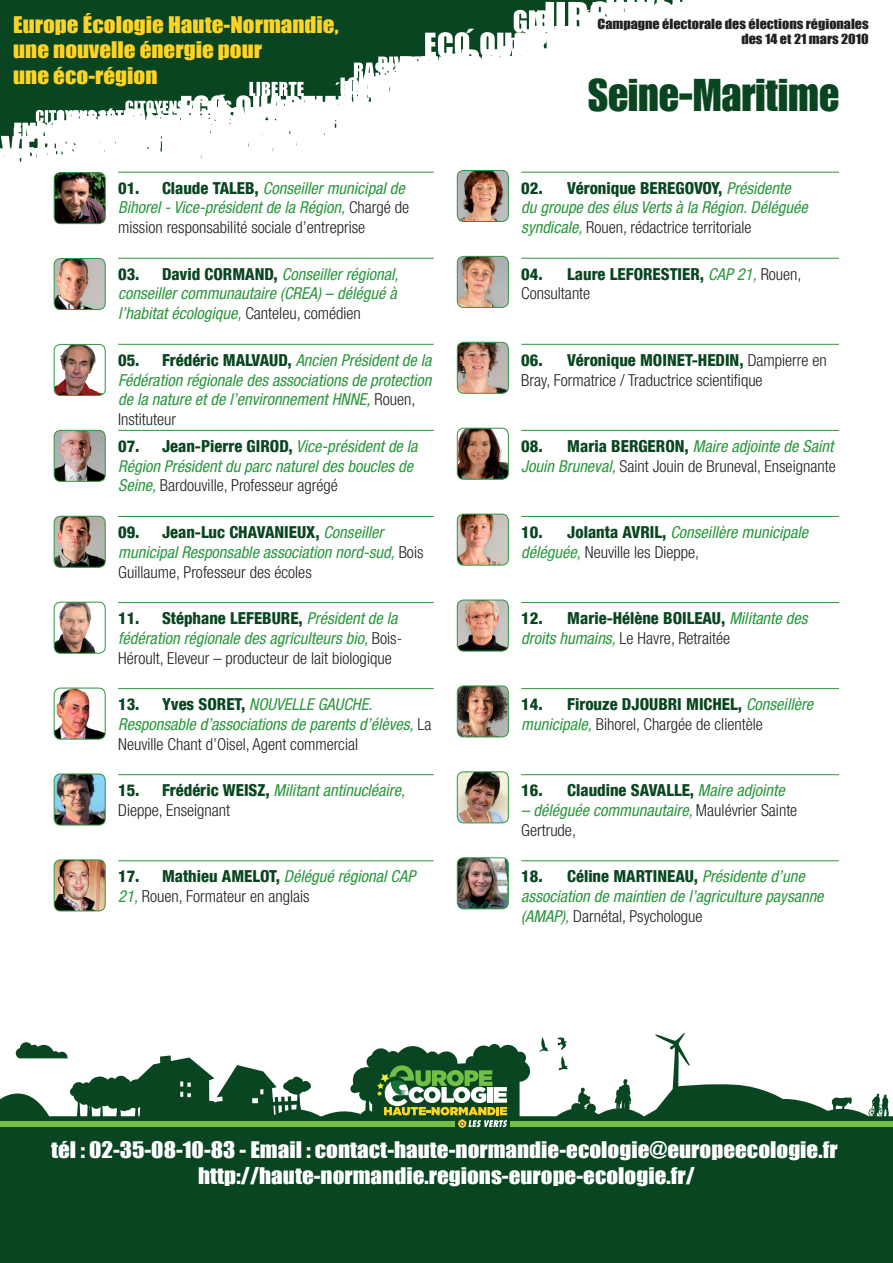
<style>
.page{position:relative;width:893px;height:1263px;background:#fff}
.page>*{position:absolute;margin:0;border:0;box-sizing:border-box;transform-origin:0 0}
.t1{font:45px "Impact LT Std";color:#094520}
.t2{font:21px/25.2px "Impact";color:#fff;text-align:center;scale:1.1 1}
.t3{font:21px/25.2px "Impact";color:#ffd327;scale:1.1 1}
.t4{font:italic condensed 16.5px/19.8px "Helvetica Neue LT Com";color:#2a973d}
.t5{font:300 condensed 16.5px/19.8px "Helvetica Neue LT Com";color:#231f20}
.t6{font:800 condensed 16.5px/19.8px "Helvetica Neue LT Com";color:#094520}
.t7{font:12.9px/15.5px "Impact";color:#231f20;text-align:right;scale:1.1 1}
.s1{font-weight:800;font-style:normal;color:#094520}
.s2{font-weight:300;font-style:normal;color:#231f20}
.s3{font-weight:400;font-style:italic;color:#2a973d}
.s4{font-weight:300;color:#231f20}
.s5{font-weight:800;color:#094520}
</style>
<div class="page">
<svg style="left:0;top:1032px;width:893px;height:231px;fill:#084520"></svg>
<div style="left:0;top:1121px;width:893px;height:6px;background:#72bf43"></div>
<div style="left:455px;top:1118px;width:55px;height:14px;background:#084520"></div>
<svg style="left:377px;top:1065px;width:130px;height:63px"></svg>
<svg style="left:0;top:0;width:709px;height:225px"></svg>
<svg style="left:218px;top:95px;width:8px;height:4px"></svg>
<svg style="left:590px;top:151px;width:95px;height:55px"></svg>
<svg style="left:665px;top:61px;width:15px;height:26px"></svg>
<svg style="left:466px;top:29px;width:8px;height:4px"></svg>
<svg style="left:664px;top:100px;width:44px;height:25px"></svg>
<svg style="left:335px;top:81px;width:42px;height:17px"></svg>
<hr style="left:118px;top:172px;width:316px;height:1px;background:#2a973d">
<hr style="left:521px;top:172px;width:318px;height:1px;background:#2a973d">
<hr style="left:118px;top:258px;width:316px;height:1px;background:#2a973d">
<hr style="left:521px;top:258px;width:318px;height:1px;background:#2a973d">
<hr style="left:118px;top:344px;width:316px;height:1px;background:#2a973d">
<hr style="left:521px;top:344px;width:318px;height:1px;background:#2a973d">
<hr style="left:118px;top:430px;width:316px;height:1px;background:#2a973d">
<hr style="left:521px;top:430px;width:318px;height:1px;background:#2a973d">
<hr style="left:118px;top:516px;width:316px;height:1px;background:#2a973d">
<hr style="left:521px;top:516px;width:318px;height:1px;background:#2a973d">
<hr style="left:118px;top:602px;width:316px;height:1px;background:#2a973d">
<hr style="left:521px;top:602px;width:318px;height:1px;background:#2a973d">
<hr style="left:118px;top:688px;width:316px;height:1px;background:#2a973d">
<hr style="left:521px;top:688px;width:318px;height:1px;background:#2a973d">
<hr style="left:118px;top:774px;width:316px;height:1px;background:#2a973d">
<hr style="left:521px;top:774px;width:318px;height:1px;background:#2a973d">
<hr style="left:118px;top:860px;width:316px;height:1px;background:#2a973d">
<hr style="left:521px;top:860px;width:318px;height:1px;background:#2a973d">
<img style="left:54px;top:173px;width:51px;height:51px">
<div style="left:54px;top:172px;width:51px;height:52px;border:1px solid #2a973d;border-radius:6px"></div>
<img style="left:457px;top:170px;width:51px;height:51px">
<div style="left:457px;top:170px;width:51px;height:52px;border:1px solid #2a973d;border-radius:6px"></div>
<img style="left:54px;top:258px;width:51px;height:51px">
<div style="left:54px;top:258px;width:51px;height:52px;border:1px solid #2a973d;border-radius:6px"></div>
<img style="left:457px;top:256px;width:51px;height:51px">
<div style="left:457px;top:256px;width:51px;height:52px;border:1px solid #2a973d;border-radius:6px"></div>
<img style="left:54px;top:344px;width:51px;height:51px">
<div style="left:54px;top:344px;width:51px;height:52px;border:1px solid #2a973d;border-radius:6px"></div>
<img style="left:457px;top:342px;width:51px;height:51px">
<div style="left:457px;top:342px;width:51px;height:51px;border:1px solid #2a973d;border-radius:6px"></div>
<img style="left:54px;top:430px;width:51px;height:51px">
<div style="left:54px;top:430px;width:51px;height:51px;border:1px solid #2a973d;border-radius:6px"></div>
<img style="left:457px;top:428px;width:51px;height:51px">
<div style="left:457px;top:428px;width:51px;height:51px;border:1px solid #2a973d;border-radius:6px"></div>
<img style="left:54px;top:516px;width:51px;height:51px">
<div style="left:54px;top:516px;width:51px;height:51px;border:1px solid #2a973d;border-radius:6px"></div>
<img style="left:54px;top:602px;width:51px;height:51px">
<div style="left:54px;top:602px;width:51px;height:51px;border:1px solid #2a973d;border-radius:6px"></div>
<img style="left:457px;top:600px;width:51px;height:51px">
<div style="left:457px;top:600px;width:51px;height:51px;border:1px solid #2a973d;border-radius:6px"></div>
<img style="left:457px;top:686px;width:51px;height:51px">
<div style="left:457px;top:686px;width:51px;height:51px;border:1px solid #2a973d;border-radius:6px"></div>
<img style="left:54px;top:688px;width:51px;height:51px">
<div style="left:54px;top:688px;width:51px;height:51px;border:1px solid #2a973d;border-radius:6px"></div>
<img style="left:457px;top:772px;width:51px;height:51px">
<div style="left:457px;top:772px;width:51px;height:51px;border:1px solid #2a973d;border-radius:6px"></div>
<img style="left:54px;top:774px;width:51px;height:51px">
<div style="left:54px;top:774px;width:51px;height:51px;border:1px solid #2a973d;border-radius:6px"></div>
<img style="left:457px;top:858px;width:51px;height:51px">
<div style="left:457px;top:858px;width:51px;height:51px;border:1px solid #2a973d;border-radius:6px"></div>
<img style="left:54px;top:860px;width:51px;height:51px">
<div style="left:54px;top:860px;width:51px;height:51px;border:1px solid #2a973d;border-radius:6px"></div>
<img style="left:457px;top:514px;width:51px;height:51px">
<div style="left:457px;top:514px;width:51px;height:51px;border:1px solid #2a973d;border-radius:6px"></div>
<p class="t3" style="left:13px;top:12px;width:297px">Europe Écologie Haute-Normandie, une nouvelle énergie pour<br>une éco-région</p>
<p class="t7" style="left:597px;top:16px;width:248px">Campagne électorale des élections régionales des 14 et 21 mars 2010</p>
<h1 class="t1" style="left:588px;top:69px;width:252px">Seine-Maritime</h1>
<p class="t4" style="left:118px;top:178px;width:293px"><span class="s1">01. Claude TALEB,</span> Conseiller municipal de<br>Bihorel - Vice-président de la Région, <span class="s2">Chargé de mission responsabilité sociale d’entreprise</span></p>
<p class="t4" style="left:521px;top:178px;width:288px"><span class="s1">02. Véronique BEREGOVOY,</span> Présidente du groupe des élus Verts à la Région. Déléguée syndicale, <span class="s2">Rouen, rédactrice territoriale</span></p>
<p class="t4" style="left:118px;top:264px;width:282px;text-align:justify"><span class="s1">03. David CORMAND,</span> Conseiller régional, conseiller communautaire (CREA) – délégué à l’habitat écologique, <span class="s2">Canteleu, comédien</span></p>
<p class="t6" style="left:521px;top:264px;width:282px">04. Laure LEFORESTIER, <span class="s3">CAP 21,</span> <span class="s4">Rouen,<br>Consultante</span></p>
<p class="t4" style="left:118px;top:350px;width:315px"><span class="s1">05. Frédéric MALVAUD,</span> Ancien Président de la Fédération régionale des associations de protection de la nature et de l’environnement HNNE, <span class="s2">Rouen, Instituteur</span></p>
<p class="t5" style="left:521px;top:350px;width:307px"><span class="s5">06. Véronique MOINET-HEDIN,</span> Dampierre en<br>Bray, Formatrice / Traductrice scientifique</p>
<p class="t4" style="left:118px;top:436px;width:301px"><span class="s1">07. Jean-Pierre GIROD,</span> Vice-président de la<br>Région Président du parc naturel des boucles de<br>Seine, <span class="s2">Bardouville, Professeur agrégé</span></p>
<p class="t4" style="left:521px;top:436px;width:316px"><span class="s1">08. Maria BERGERON,</span> Maire adjointe de Saint<br>Jouin Bruneval, <span class="s2">Saint Jouin de Bruneval, Enseignante</span></p>
<p class="t4" style="left:118px;top:522px;width:307px"><span class="s1">09. Jean-Luc CHAVANIEUX,</span> Conseiller municipal Responsable association nord-sud, <span class="s2">Bois<br>Guillaume, Professeur des écoles</span></p>
<p class="t4" style="left:521px;top:522px;width:288px"><span class="s1">10. Jolanta AVRIL,</span> Conseillère municipale déléguée, <span class="s2">Neuville les Dieppe,</span></p>
<p class="t4" style="left:118px;top:608px;width:285px"><span class="s1">11. Stéphane LEFEBURE,</span> Président de la fédération régionale des agriculteurs bio, <span class="s2">Bois-<br>Héroult, Eleveur – producteur de lait biologique</span></p>
<p class="t4" style="left:521px;top:608px;width:288px"><span class="s1">12. Marie-Hélène BOILEAU,</span> Militante des droits humains, <span class="s2">Le Havre, Retraitée</span></p>
<p class="t4" style="left:118px;top:694px;width:315px"><span class="s1">13. Yves SORET,</span> NOUVELLE GAUCHE.<br>Responsable d’associations de parents d’élèves, <span class="s2">La<br>Neuville Chant d’Oisel, Agent commercial</span></p>
<p class="t5" style="left:521px;top:694px;width:293px"><span class="s5">14. Firouze DJOUBRI MICHEL,</span> <span class="s3">Conseillère municipale,</span> Bihorel, Chargée de clientèle</p>
<p class="t4" style="left:118px;top:780px;width:288px"><span class="s1">15. Frédéric WEISZ,</span> Militant antinucléaire,<br><span class="s2">Dieppe, Enseignant</span></p>
<p class="t6" style="left:521px;top:780px;width:265px">16. Claudine SAVALLE, <span class="s3">Maire adjointe</span></p>
<p class="t5" style="left:521px;top:800px;width:278px"><span class="s3">– déléguée communautaire,</span> Maulévrier Sainte<br>Gertrude,</p>
<p class="t5" style="left:118px;top:866px;width:299px"><span class="s5">17. Mathieu AMELOT,</span> <span class="s3">Délégué régional CAP<br>21,</span> Rouen, Formateur en anglais</p>
<p class="t4" style="left:521px;top:866px;width:304px"><span class="s1">18. Céline MARTINEAU,</span> Présidente d’une association de maintien de l’agriculture paysanne (AMAP), <span class="s2">Darnétal, Psychologue</span></p>
<p class="t2" style="left:51px;top:1137px;width:716px">tél : 02-35-08-10-83 - Email : contact-haute-normandie-ecologie@europeecologie.fr http://haute-normandie.regions-europe-ecologie.fr/</p>
</div>
